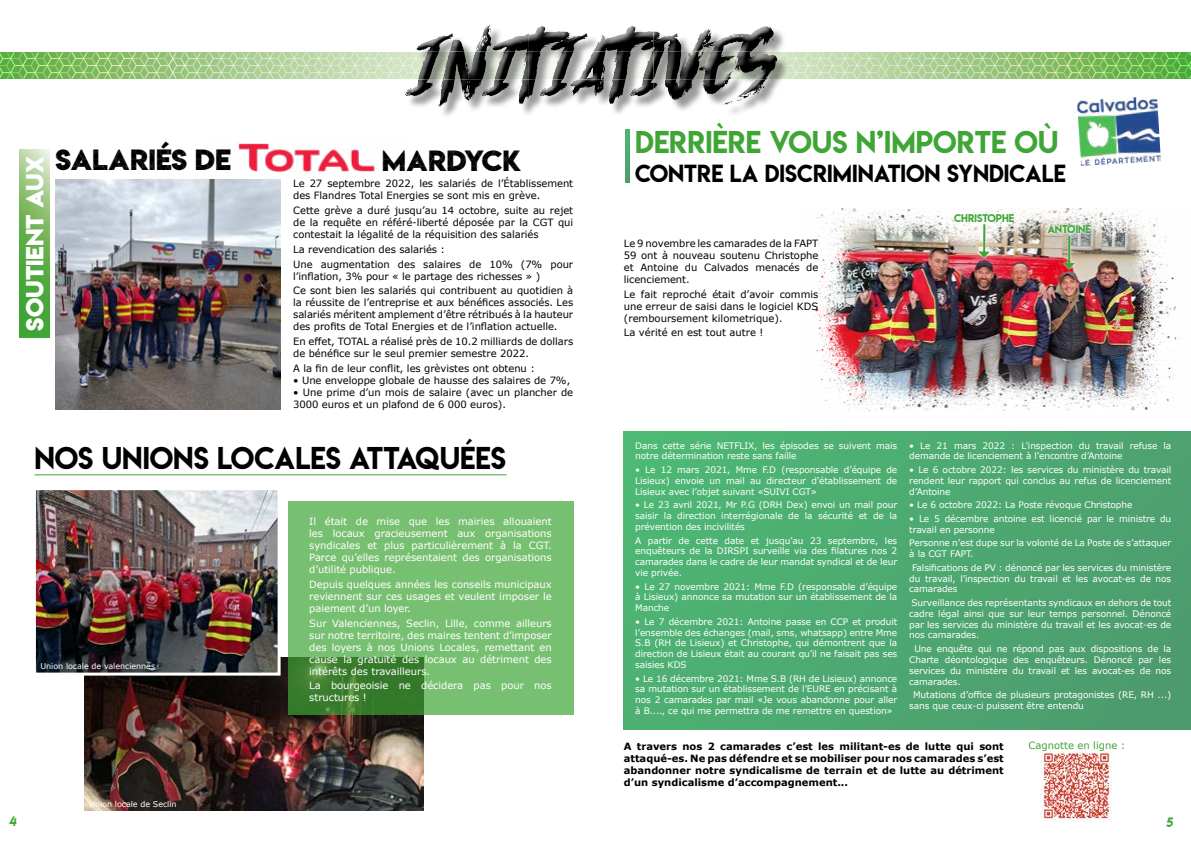
<style>
.page{position:relative;width:1191px;height:842px;background:#fff}
.page>*{position:absolute;margin:0;border:0;box-sizing:border-box;transform-origin:0 0}
.t1{font:28px "Lemon Milk";color:#000}
.t2{font:28px "Lemon Milk";color:#3fa535}
.t3{font:26px "Lemon Milkbold";color:#000}
.t4{font:22px "Lemon Milk";color:#000}
.t5{font:22px "Lemon Milkbold";color:#fff}
.t6{font:12px "Lemon Milkitalic";color:#3fa535}
.t7{font:10px/12px "Verdana";letter-spacing:-.005em;color:#000}
.t8{font:10px/12px "Verdana";letter-spacing:-.005em;color:#fff;text-align:justify}
.t9{font:700 10px/12px "Verdana";color:#000;text-align:justify}
.t10{font:10px "Lemon Milk";color:#3fa535}
.t11{font:10px "Verdana";color:#3fa535}
.t12{font:9px/10.8px "Verdana";letter-spacing:-.01em;color:#fff;text-align:justify}
.t13{font:8px "Verdana";letter-spacing:-.005em;color:#fff}
</style>
<div class="page">
<div style="left:624px;top:432px;width:567px;height:298px;background:linear-gradient(to right,#4db573,#4d9d6e)"></div>
<hr style="left:625px;top:130px;width:4px;height:52px;background:#4da971">
<svg style="left:19px;top:149px;width:31px;height:188px"></svg>
<svg style="left:0;top:52px;width:1191px;height:27px"></svg>
<div style="left:398px;top:18px;width:384px;height:91px;background:#fff"></div>
<div style="left:399px;top:20px;width:385px;height:89px;background:#000;opacity:.75"></div>
<img style="left:1040px;top:749px;width:72px;height:72px">
<img style="left:1077px;top:97px;width:84px;height:69px">
<img style="left:814px;top:209px;width:369px;height:202px">
<svg style="left:976px;top:223px;width:15px;height:36px"></svg>
<svg style="left:978px;top:223px;width:12px;height:35px"></svg>
<svg style="left:1061px;top:235px;width:15px;height:36px"></svg>
<svg style="left:1063px;top:235px;width:12px;height:34px"></svg>
<div style="left:953px;top:213px;width:63px;height:10px;background:#fff"></div>
<svg style="left:1046px;top:223px;width:46px;height:12px"></svg>
<img style="left:56px;top:179px;width:224px;height:230px">
<img style="left:238px;top:143px;width:137px;height:29px">
<img style="left:85px;top:658px;width:339px;height:153px">
<img style="left:37px;top:491px;width:240px;height:181px">
<div style="left:33px;top:487px;width:248px;height:189px;border:3px solid #fff"></div>
<hr style="left:34px;top:474px;width:472px;height:1px;background:#3fa535">
<svg style="left:288px;top:501px;width:285px;height:214px;fill:#78c071"></svg>
<h2 class="t3" style="left:55px;top:141px;width:177px">SALARIÉS DE</h2>
<h2 class="t3" style="left:382px;top:142px;width:141px">MARDYCK</h2>
<h3 class="t5" style="left:19px;top:331px;width:176px;rotate:-90deg">SOUTIENT AUX</h3>
<p class="t7" style="left:293px;top:177px;width:281px">Le 27 septembre 2022, les salariés de l’Établissement des Flandres Total Energies se sont mis en grève.</p>
<p class="t7" style="left:293px;top:204px;width:281px;text-align:justify">Cette grève a duré jusqu’au 14 octobre, suite au rejet de la requête en référé-liberté déposée par la CGT qui contestait la légalité de la réquisition des salariés</p>
<p class="t7" style="left:293px;top:241px;width:281px;line-height:14.8px">La revendication des salariés :<br>Une augmentation des salaires de 10% (7% pour</p>
<p class="t7" style="left:293px;top:268px;width:281px;line-height:14.8px">l’inflation, 3% pour « le partage des richesses » )<br>Ce sont bien les salariés qui contribuent au quotidien à</p>
<p class="t7" style="left:293px;top:297px;width:281px;text-align:justify">la réussite de l’entreprise et aux bénéfices associés. Les salariés méritent amplement d’être rétribués à la hauteur des profits de Total Energies et de l’inflation actuelle.</p>
<p class="t7" style="left:293px;top:335px;width:281px">En effet, TOTAL a réalisé près de 10.2 milliards de dollars de bénéfice sur le seul premier semestre 2022.</p>
<p class="t7" style="left:293px;top:362px;width:243px">A la fin de leur conflit, les grèvistes ont obtenu :</p>
<p class="t7" style="left:293px;top:374px;width:279px">• Une enveloppe globale de hausse des salaires de 7%,</p>
<p class="t7" style="left:293px;top:386px;width:281px">• Une prime d’un mois de salaire (avec un plancher de<br>3000 euros et un plafond de 6 000 euros).</p>
<h1 class="t1" style="left:34px;top:438px;width:473px">NOS UNIONS LOCALES ATTAQUÉES</h1>
<p class="t13" style="left:40px;top:660px;width:116px">Union locale de valenciennes</p>
<p class="t13" style="left:89px;top:798px;width:89px">Union locale de Seclin</p>
<p class="t8" style="left:309px;top:515px;width:244px">Il était de mise que les mairies allouaient les locaux gracieusement aux organisations syndicales et plus particulièrement à la CGT.<br>Parce qu’elles représentaient des organisations d’utilité publique.</p>
<p class="t8" style="left:309px;top:578px;width:244px">Depuis quelques années les conseils municipaux reviennent sur ces usages et veulent imposer le paiement d’un loyer.</p>
<p class="t8" style="left:309px;top:617px;width:244px">Sur Valenciennes, Seclin, Lille, comme ailleurs sur notre territoire, des maires tentent d’imposer des loyers à nos Unions Locales, remettant en cause la gratuité des locaux au détriment des intérêts des travailleurs.</p>
<p class="t8" style="left:309px;top:680px;width:244px">La bourgeoisie ne décidera pas pour nos structures !</p>
<h1 class="t2" style="left:635px;top:122px;width:424px">DERRIÈRE VOUS N’IMPORTE OÙ</h1>
<h3 class="t4" style="left:635px;top:157px;width:432px">CONTRE LA DISCRIMINATION SYNDICALE</h3>
<p class="t7" style="left:624px;top:237px;width:196px;text-align:justify">Le 9 novembre les camarades de la FAPT 59 ont à nouveau soutenu Christophe et Antoine du Calvados menacés de licenciement.</p>
<p class="t7" style="left:624px;top:288px;width:196px;text-align:justify">Le fait reproché était d’avoir commis une erreur de saisi dans le logiciel KDS (remboursement kilometrique).</p>
<p class="t7" style="left:624px;top:327px;width:141px">La vérité en est tout autre !</p>
<p class="t10" style="left:954px;top:211px;width:62px">CHRISTOPHE</p>
<p class="t10" style="left:1047px;top:222px;width:45px">ANTOINE</p>
<p class="t12" style="left:635px;top:440px;width:263px">Dans cette série NETFLIX, les épisodes se suivent mais notre détermination reste sans faille</p>
<p class="t12" style="left:635px;top:464px;width:263px">• Le 12 mars 2021, Mme F.D (responsable d’équipe de Lisieux) envoie un mail au directeur d’établissement de Lisieux avec l’objet suivant «SUIVI CGT»</p>
<p class="t12" style="left:635px;top:500px;width:263px">• Le 23 avril 2021, Mr P.G (DRH Dex) envoi un mail pour saisir la direction interrégionale de la sécurité et de la prévention des incivilités</p>
<p class="t12" style="left:635px;top:535px;width:263px">A partir de cette date et jusqu’au 23 septembre, les enquêteurs de la DIRSPI surveille via des filatures nos 2 camarades dans le cadre de leur mandat syndical et de leur vie privée.</p>
<p class="t12" style="left:635px;top:581px;width:263px">• Le 27 novembre 2021: Mme F.D (responsable d’équipe à Lisieux) annonce sa mutation sur un établissement de la Manche</p>
<p class="t12" style="left:635px;top:616px;width:263px">• Le 7 décembre 2021: Antoine passe en CCP et produit l’ensemble des échanges (mail, sms, whatsapp) entre Mme S.B (RH de Lisieux) et Christophe, qui démontrent que la direction de Lisieux était au courant qu’il ne faisait pas ses saisies KDS</p>
<p class="t12" style="left:635px;top:673px;width:263px">• Le 16 décembre 2021: Mme S.B (RH de Lisieux) annonce sa mutation sur un établissement de l’EURE en précisant à nos 2 camarades par mail «Je vous abandonne pour aller à B...., ce qui me permettra de me remettre en question»</p>
<p class="t12" style="left:909px;top:440px;width:263px">• Le 21 mars 2022 : L’inspection du travail refuse la demande de licenciement à l’encontre d’Antoine</p>
<p class="t12" style="left:909px;top:464px;width:263px">• Le 6 octobre 2022: les services du ministère du travail rendent leur rapport qui conclus au refus de licenciement d’Antoine</p>
<p class="t12" style="left:909px;top:500px;width:224px">• Le 6 octobre 2022: La Poste révoque Christophe</p>
<p class="t12" style="left:909px;top:513px;width:263px">• Le 5 décembre antoine est licencié par le ministre du travail en personne</p>
<p class="t12" style="left:909px;top:538px;width:263px">Personne n’est dupe sur la volonté de La Poste de s’attaquer à la CGT FAPT.</p>
<p class="t12" style="left:909px;top:562px;width:263px;text-indent:3px">Falsifications de PV : dénoncé par les services du ministère du travail, l’inspection du travail et les avocat-es de nos camarades</p>
<p class="t12" style="left:909px;top:597px;width:263px">Surveillance des représentants syndicaux en dehors de tout cadre légal ainsi que sur leur temps personnel. Dénoncé par les services du ministère du travail et les avocat-es de nos camarades.</p>
<p class="t12" style="left:909px;top:643px;width:263px;text-indent:5px">Une enquête qui ne répond pas aux dispositions de la Charte déontologique des enquêteurs. Dénoncé par les services du ministère du travail et les avocat-es de nos camarades.</p>
<p class="t12" style="left:909px;top:689px;width:263px;text-indent:4px">Mutations d’office de plusieurs protagonistes (RE, RH ...) sans que ceux-ci puissent être entendu</p>
<p class="t9" style="left:624px;top:740px;width:381px">A travers nos 2 camarades c’est les militant-es de lutte qui sont attaqué-es. Ne pas défendre et se mobiliser pour nos camarades s’est abandonner notre syndicalisme de terrain et de lutte au détriment d’un syndicalisme d’accompagnement...</p>
<p class="t11" style="left:1028px;top:738px;width:98px">Cagnotte en ligne :</p>
<h3 class="t6" style="left:8px;top:812px;width:9px">4</h3>
<h3 class="t6" style="left:1165px;top:814px;width:8px">5</h3>
</div>
